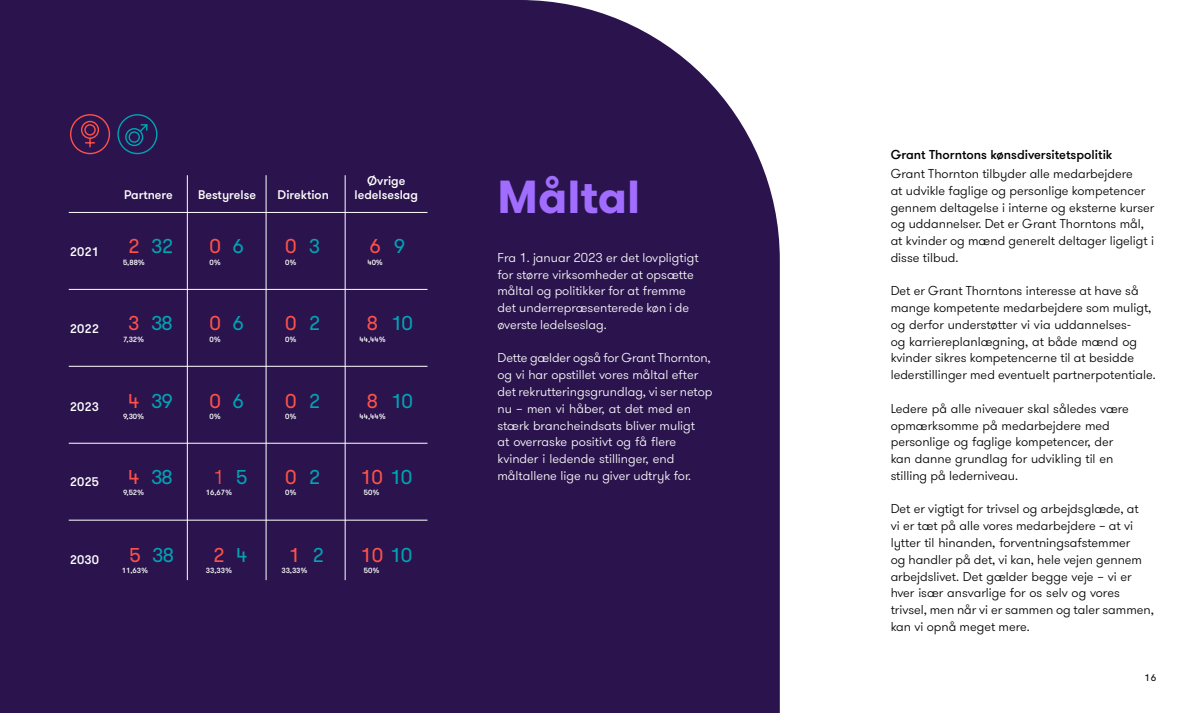
<style>
.page{position:relative;width:1200px;height:713px;background:#fff}
.page>*{position:absolute;margin:0;border:0;box-sizing:border-box;transform-origin:0 0}
.t1{font:700 46.25px "GT Walsheim Pro";color:#a06dff}
.t2{font:20px "GT Walsheim Pro";letter-spacing:-.03em;color:#ff5149}
.t3{font:20px "GT Walsheim Pro";letter-spacing:-.05em;color:#00a4b3}
.t4{font:300 20px "GT Walsheim Pro";color:#ff5149}
.t5{font:300 12.88px/16.8px "GT Walsheim Pro";color:#000}
.t6{font:300 12.88px/16.8px "GT Walsheim Pro";color:#fff}
.t7{font:500 12.88px "GT Walsheim Pro";color:#000}
.t8{font:500 12.5px/13.8px "GT Walsheim Pro";color:#fff;text-align:center}
.t9{font:9.62px "GT Walsheim Pro";color:#000}
.t10{font:500 7.5px "GT Walsheim Pro";letter-spacing:-.01em;color:#fff}
.s1{color:#00a4b3}
</style>
<div class="page">
<div style="left:0;top:0;width:780px;height:712px;background:#2b144d"></div>
<hr style="left:69px;top:212px;width:359px;height:1px;background:#fff">
<hr style="left:69px;top:289px;width:359px;height:1px;background:#fff">
<hr style="left:69px;top:366px;width:359px;height:1px;background:#fff">
<hr style="left:69px;top:443px;width:359px;height:1px;background:#fff">
<hr style="left:69px;top:520px;width:359px;height:1px;background:#fff">
<hr style="left:187px;top:175px;width:1px;height:405px;background:#fff">
<hr style="left:266px;top:175px;width:1px;height:405px;background:#fff">
<hr style="left:345px;top:175px;width:1px;height:405px;background:#fff">
<svg style="left:70px;top:114px;width:40px;height:40px;background:#531f4c"></svg>
<svg style="left:117px;top:114px;width:41px;height:40px;background:#222f60"></svg>
<p class="t8" style="left:124px;top:188px;width:50px">Partnere</p>
<p class="t8" style="left:198px;top:188px;width:59px">Bestyrelse</p>
<p class="t8" style="left:278px;top:188px;width:53px">Direktion</p>
<p class="t8" style="left:355px;top:174px;width:65px">Øvrige ledelseslag</p>
<h2 class="t2" style="left:210px;top:234px;width:13px">0</h2>
<h2 class="t3" style="left:394px;top:234px;width:13px">9</h2>
<p class="t10" style="left:210px;top:257px;width:13px">0%</p>
<h2 class="t3" style="left:232px;top:234px;width:13px">6</h2>
<h2 class="t2" style="left:285px;top:234px;width:13px">0</h2>
<p class="t10" style="left:285px;top:257px;width:13px">0%</p>
<p class="t8" style="left:70px;top:245px;width:30px">2021</p>
<h2 class="t2" style="left:128px;top:234px;width:13px">2</h2>
<p class="t10" style="left:123px;top:257px;width:24px">5,88%</p>
<h2 class="t3" style="left:151px;top:234px;width:23px">32</h2>
<h2 class="t2" style="left:369px;top:234px;width:13px">6</h2>
<p class="t10" style="left:367px;top:257px;width:17px">40%</p>
<h2 class="t3" style="left:309px;top:234px;width:13px">3</h2>
<p class="t8" style="left:70px;top:321px;width:30px">2022</p>
<h2 class="t2" style="left:128px;top:311px;width:13px">3</h2>
<p class="t10" style="left:123px;top:334px;width:23px">7,32%</p>
<h2 class="t2" style="left:210px;top:311px;width:13px">0</h2>
<h2 class="t3" style="left:391px;top:311px;width:24px">10</h2>
<p class="t10" style="left:210px;top:334px;width:13px">0%</p>
<h2 class="t3" style="left:232px;top:311px;width:13px">6</h2>
<h2 class="t2" style="left:285px;top:311px;width:13px">0</h2>
<p class="t10" style="left:285px;top:334px;width:13px">0%</p>
<h2 class="t3" style="left:151px;top:311px;width:23px">38</h2>
<h2 class="t2" style="left:367px;top:311px;width:13px">8</h2>
<p class="t10" style="left:359px;top:334px;width:28px">44,44%</p>
<h2 class="t3" style="left:309px;top:311px;width:13px">2</h2>
<p class="t8" style="left:70px;top:399px;width:30px">2023</p>
<h2 class="t2" style="left:128px;top:389px;width:13px">4</h2>
<p class="t10" style="left:123px;top:412px;width:23px">9,30%</p>
<h2 class="t2" style="left:210px;top:389px;width:13px">0</h2>
<h2 class="t3" style="left:391px;top:389px;width:24px">10</h2>
<p class="t10" style="left:210px;top:412px;width:13px">0%</p>
<h2 class="t3" style="left:232px;top:389px;width:13px">6</h2>
<h2 class="t2" style="left:285px;top:389px;width:13px">0</h2>
<p class="t10" style="left:285px;top:412px;width:13px">0%</p>
<h2 class="t3" style="left:151px;top:389px;width:23px">39</h2>
<h2 class="t2" style="left:367px;top:389px;width:13px">8</h2>
<p class="t10" style="left:359px;top:412px;width:28px">44,44%</p>
<h2 class="t3" style="left:309px;top:389px;width:13px">2</h2>
<p class="t8" style="left:70px;top:475px;width:30px">2025</p>
<h2 class="t2" style="left:128px;top:464px;width:13px">4</h2>
<p class="t10" style="left:123px;top:488px;width:23px">9,52%</p>
<h2 class="t3" style="left:151px;top:464px;width:23px">38</h2>
<h2 class="t2" style="left:360px;top:464px;width:53px">10 <span class="s1">10</span></h2>
<p class="t10" style="left:364px;top:488px;width:17px">50%</p>
<h2 class="t3" style="left:236px;top:464px;width:13px">5</h2>
<h2 class="t2" style="left:285px;top:464px;width:13px">0</h2>
<p class="t10" style="left:285px;top:488px;width:13px">0%</p>
<h2 class="t3" style="left:309px;top:464px;width:13px">2</h2>
<h2 class="t4" style="left:213px;top:464px;width:13px">1</h2>
<p class="t10" style="left:206px;top:488px;width:28px">16,67%</p>
<h2 class="t3" style="left:312px;top:542px;width:13px">2</h2>
<h2 class="t2" style="left:360px;top:542px;width:53px">10 <span class="s1">10</span></h2>
<p class="t10" style="left:364px;top:565px;width:17px">50%</p>
<h2 class="t3" style="left:152px;top:542px;width:23px">38</h2>
<h2 class="t2" style="left:213px;top:542px;width:13px">2</h2>
<p class="t10" style="left:206px;top:565px;width:28px">33,33%</p>
<p class="t8" style="left:70px;top:553px;width:30px">2030</p>
<h2 class="t2" style="left:129px;top:542px;width:13px">5</h2>
<p class="t10" style="left:122px;top:565px;width:28px">11,63%</p>
<h2 class="t3" style="left:236px;top:542px;width:13px">4</h2>
<h2 class="t2" style="left:289px;top:542px;width:13px">1</h2>
<p class="t10" style="left:281px;top:565px;width:28px">33,33%</p>
<h1 class="t1" style="left:498px;top:166px;width:144px">Måltal</h1>
<p class="t6" style="left:498px;top:249px;width:203px">Fra 1. januar 2023 er det lovpligtigt for større virksomheder at opsætte måltal og politikker for at fremme det underrepræsenterede køn i de øverste ledelseslag.</p>
<p class="t6" style="left:498px;top:350px;width:217px">Dette gælder også for Grant Thornton, og vi har opstillet vores måltal efter det rekrutteringsgrundlag, vi ser netop nu – men vi håber, at det med en stærk brancheindsats bliver muligt<br>at overraske positivt og få flere kvinder i ledende stillinger, end måltallene lige nu giver udtryk for.</p>
<p class="t7" style="left:891px;top:146px;width:223px">Grant Thorntons kønsdiversitetspolitik</p>
<p class="t5" style="left:891px;top:165px;width:265px">Grant Thornton tilbyder alle medarbejdere<br>at udvikle faglige og personlige kompetencer gennem deltagelse i interne og eksterne kurser og uddannelser. Det er Grant Thorntons mål, at kvinder og mænd generelt deltager ligeligt i disse tilbud.</p>
<p class="t5" style="left:891px;top:283px;width:267px">Det er Grant Thorntons interesse at have så mange kompetente medarbejdere som muligt, og derfor understøtter vi via uddannelses-<br>og karriereplanlægning, at både mænd og kvinder sikres kompetencerne til at besidde lederstillinger med eventuelt partnerpotentiale.</p>
<p class="t5" style="left:891px;top:400px;width:240px">Ledere på alle niveauer skal således være opmærksomme på medarbejdere med personlige og faglige kompetencer, der kan danne grundlag for udvikling til en stilling på lederniveau.</p>
<p class="t5" style="left:891px;top:501px;width:265px">Det er vigtigt for trivsel og arbejdsglæde, at<br>vi er tæt på alle vores medarbejdere – at vi lytter til hinanden, forventningsafstemmer<br>og handler på det, vi kan, hele vejen gennem arbejdslivet. Det gælder begge veje – vi er hver især ansvarlige for os selv og vores trivsel, men når vi er sammen og taler sammen, kan vi opnå meget mere.</p>
<p class="t9" style="left:1144px;top:671px;width:13px">16</p>
</div>
